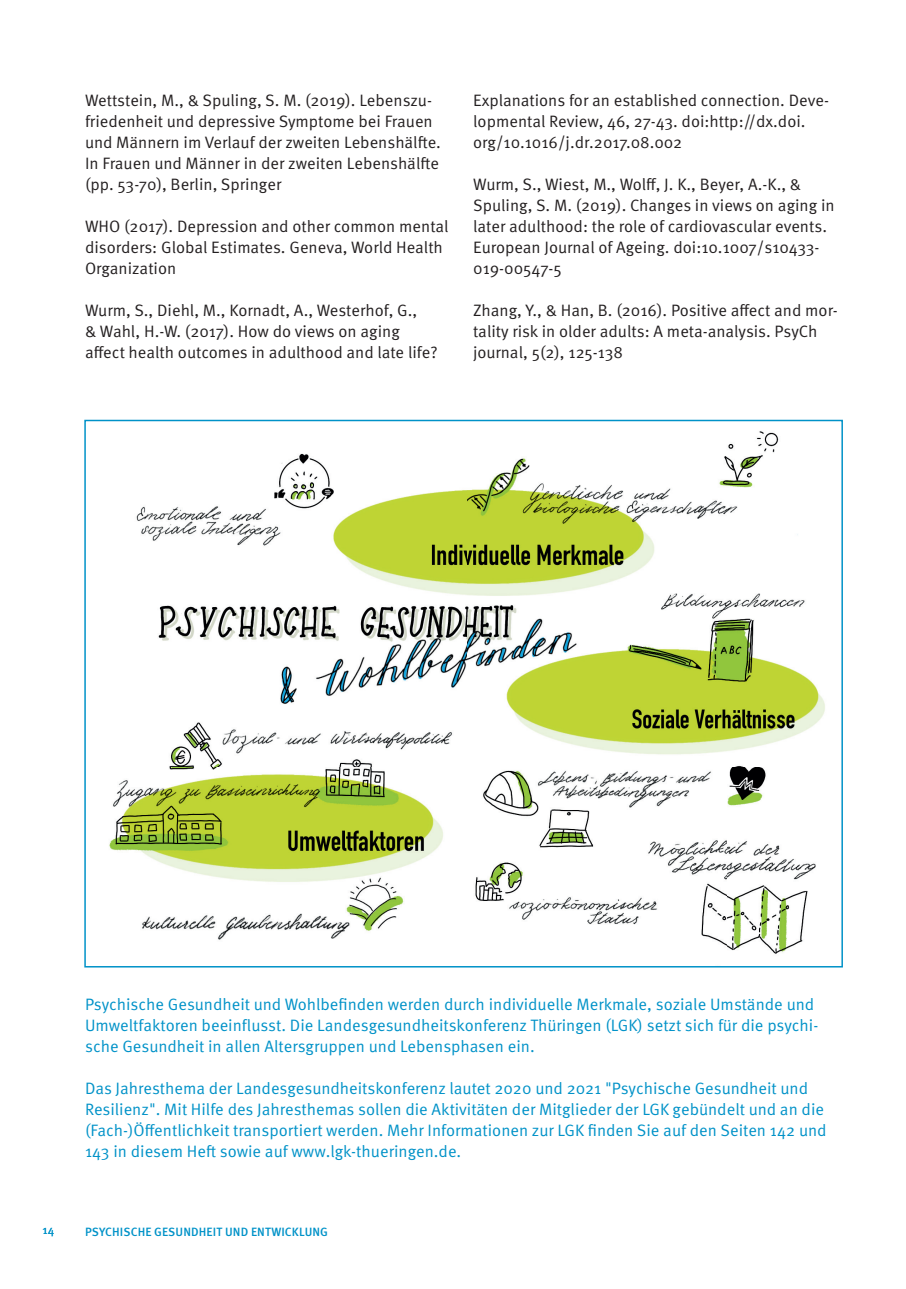
<style>
.page{position:relative;width:906px;height:1289px;background:#fff}
.page>*{position:absolute;margin:0;border:0;box-sizing:border-box;transform-origin:0 0}
.t1{font:16.5px/21px "Meta Pro";color:#231f20}
.t2{font:16.5px/21px "Meta Pro";color:#0092c8}
.t3{font:500 12px "Meta Pro";letter-spacing:.01em;color:#0092c8}
.t4{font:12px "Meta Pro";color:#0092c8}
</style>
<div class="page">
<img style="left:109px;top:431px;width:716px;height:523px">
<p class="t1" style="left:85px;top:89px;width:357px">Wettstein, M., &amp; Spuling, S. M. (2019). Lebenszu&shy;friedenheit und depressive Symptome bei Frauen und Männern im Verlauf der zweiten Lebenshälfte.<br>In Frauen und Männer in der zweiten Lebenshälfte (pp. 53-70), Berlin, Springer</p>
<p class="t1" style="left:85px;top:215px;width:365px">WHO (2017). Depression and other common mental disorders: Global Estimates. Geneva, World Health<br>Organization</p>
<p class="t1" style="left:85px;top:299px;width:354px">Wurm, S., Diehl, M., Kornadt, A., Westerhof, G.,<br>&amp; Wahl, H.-W. (2017). How do views on aging affect health outcomes in adulthood and late life?</p>
<p class="t1" style="left:473px;top:89px;width:357px">Explanations for an established connection. Deve&shy;lopmental Review, 46, 27-43. doi:http://dx.doi. org/10.1016/j.dr.2017.08.002</p>
<p class="t1" style="left:473px;top:173px;width:363px">Wurm, S., Wiest, M., Wolff, J. K., Beyer, A.-K., &amp; Spuling, S. M. (2019). Changes in views on aging in later adulthood: the role of cardiovascular events.<br>European Journal of Ageing. doi:10.1007/s10433- 019-00547-5</p>
<p class="t1" style="left:473px;top:299px;width:366px">Zhang, Y., &amp; Han, B. (2016). Positive affect and mor&shy;tality risk in older adults: A meta-analysis. PsyCh journal, 5(2), 125-138</p>
<p class="t4" style="left:43px;top:1220px;width:13px">14</p>
<p class="t2" style="left:85px;top:992px;width:735px">Psychische Gesundheit und Wohlbefinden werden durch individuelle Merkmale, soziale Umstände und<br>Umweltfaktoren beeinflusst. Die Landesgesundheitskonferenz Thüringen (LGK) setzt sich für die psychi&shy;sche Gesundheit in allen Altersgruppen und Lebensphasen ein.</p>
<p class="t2" style="left:85px;top:1076px;width:743px">Das Jahresthema der Landesgesundheitskonferenz lautet 2020 und 2021 "Psychische Gesundheit und Resilienz". Mit Hilfe des Jahresthemas sollen die Aktivitäten der Mitglieder der LGK gebündelt und an die (Fach-)Öffentlichkeit transportiert werden. Mehr Informationen zur LGK finden Sie auf den Seiten 142 und 143 in diesem Heft sowie auf www.lgk-thueringen.de.</p>
<p class="t3" style="left:85px;top:1222px;width:244px">PSYCHISCHE GESUNDHEIT UND ENTWICKLUNG</p>
</div>
